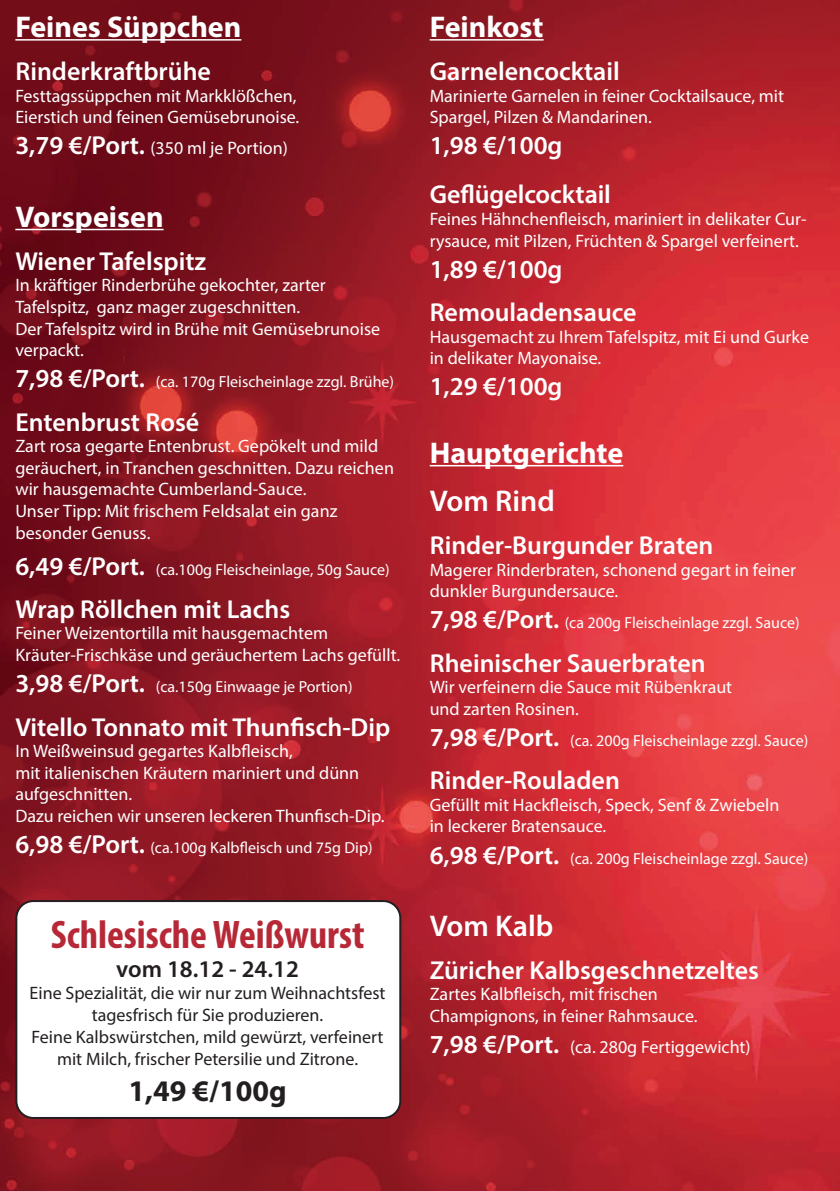
<style>
.page{position:relative;width:840px;height:1191px;background:#fff}
.page>*{position:absolute;margin:0;border:0;box-sizing:border-box;transform-origin:0 0}
.t1{font:700 condensed 40px "Myriad Pro";color:#b72837}
.t2{font:700 30px "Myriad Pro";color:#fff}
.t3{font:600 30px "Myriad Pro";color:#fff}
.t4{font:700 30px "Myriad Pro";color:#231f20}
.t5{font:600 26px/48.8px "Myriad Pro";color:#fff}
.t6{font:600 24px "Myriad Pro";color:#231f20}
.t7{font:18px/21.6px "Myriad Pro";color:#fff}
.t8{font:18px/22px "Myriad Pro";color:#231f20;text-align:center}
.t9{font:16px "Myriad Pro";color:#fff}
.s1{font-weight:600;font-size:26px}
</style>
<div class="page">
<img style="left:0;top:0;width:839px;height:1191px">
<hr style="left:15px;top:39px;width:226px;height:2px;background:#fff">
<hr style="left:15px;top:229px;width:148px;height:1px;background:#fff">
<hr style="left:429px;top:39px;width:114px;height:2px;background:#fff">
<hr style="left:429px;top:465px;width:194px;height:1px;background:#fff">
<div style="left:16px;top:901px;width:384px;height:217px;background:#fff;border-radius:17px"></div>
<div style="left:15px;top:900px;width:386px;height:219px;border:2px solid #231f20;border-radius:17px"></div>
<h2 class="t2" style="left:15px;top:7px;width:227px">Feines Süppchen</h2>
<h3 class="t5" style="left:15px;top:46px;width:197px">Rinderkraftbrühe</h3>
<p class="t7" style="left:15px;top:85px;width:285px">Festtagssüppchen mit Markklößchen,<br>Eierstich und feinen Gemüsebrunoise.</p>
<p class="t7" style="left:15px;top:137px;width:274px"><span class="s1">3,79 €/Port.</span> (350 ml je Portion)</p>
<h2 class="t2" style="left:15px;top:197px;width:150px">Vorspeisen</h2>
<h3 class="t5" style="left:15px;top:236px;width:192px">Wiener Tafelspitz</h3>
<p class="t7" style="left:15px;top:274px;width:366px">In kräftiger Rinderbrühe gekochter, zarter Tafelspitz, ganz mager zugeschnitten.<br>Der Tafelspitz wird in Brühe mit Gemüsebrunoise verpackt.</p>
<p class="t9" style="left:15px;top:372px;width:380px"><span class="s1">7,98 €/Port.</span> (ca. 170g Fleischeinlage zzgl. Brühe)</p>
<h3 class="t5" style="left:15px;top:397px;width:185px">Entenbrust Rosé</h3>
<p class="t7" style="left:15px;top:435px;width:380px">Zart rosa gegarte Entenbrust. Gepökelt und mild geräuchert, in Tranchen geschnitten. Dazu reichen wir hausgemachte Cumberland-Sauce.<br>Unser Tipp: Mit frischem Feldsalat ein ganz besonder Genuss.</p>
<p class="t9" style="left:15px;top:559px;width:375px"><span class="s1">6,49 €/Port.</span> (ca.100g Fleischeinlage, 50g Sauce)</p>
<h3 class="t5" style="left:15px;top:584px;width:276px">Wrap Röllchen mit Lachs</h3>
<p class="t7" style="left:15px;top:622px;width:386px">Feiner Weizentortilla mit hausgemachtem<br>Kräuter-Frischkäse und geräuchertem Lachs gefüllt.</p>
<p class="t9" style="left:15px;top:677px;width:338px"><span class="s1">3,98 €/Port.</span> (ca.150g Einwaage je Portion)</p>
<h3 class="t5" style="left:15px;top:701px;width:376px">Vitello Tonnato mit Thunfisch-Dip</h3>
<p class="t7" style="left:15px;top:740px;width:370px">In Weißweinsud gegartes Kalbfleisch,<br>mit italienischen Kräutern mariniert und dünn aufgeschnitten.<br>Dazu reichen wir unseren leckeren Thunfisch-Dip.</p>
<p class="t9" style="left:15px;top:838px;width:358px"><span class="s1">6,98 €/Port.</span> (ca.100g Kalbfleisch und 75g Dip)</p>
<h1 class="t1" style="left:51px;top:909px;width:315px">Schlesische Weißwurst</h1>
<h3 class="t6" style="left:116px;top:953px;width:184px">vom 18.12 - 24.12</h3>
<p class="t8" style="left:30px;top:981px;width:357px">Eine Spezialität, die wir nur zum Weihnachtsfest tagesfrisch für Sie produzieren.<br>Feine Kalbswürstchen, mild gewürzt, verfeinert mit Milch, frischer Petersilie und Zitrone.</p>
<h2 class="t4" style="left:128px;top:1071px;width:159px">1,49 €/100g</h2>
<h2 class="t2" style="left:429px;top:7px;width:115px">Feinkost</h2>
<h3 class="t5" style="left:429px;top:46px;width:191px">Garnelencocktail</h3>
<p class="t7" style="left:429px;top:85px;width:356px">Marinierte Garnelen in feiner Cocktailsauce, mit<br>Spargel, Pilzen &amp; Mandarinen.</p>
<h3 class="t5" style="left:429px;top:121px;width:182px">1,98 €/100g<br>Geflügelcocktail</h3>
<p class="t7" style="left:429px;top:208px;width:378px">Feines Hähnchenfleisch, mariniert in delikater Cur&shy;rysauce, mit Pilzen, Früchten &amp; Spargel verfeinert.</p>
<h3 class="t5" style="left:429px;top:247px;width:208px;line-height:43.2px">1,89 €/100g<br>Remouladensauce</h3>
<p class="t7" style="left:429px;top:325px;width:380px">Hausgemacht zu Ihrem Tafelspitz, mit Ei und Gurke in delikater Mayonaise.</p>
<h3 class="t5" style="left:429px;top:362px;width:134px">1,29 €/100g</h3>
<h2 class="t2" style="left:429px;top:433px;width:195px">Hauptgerichte</h2>
<h2 class="t3" style="left:429px;top:481px;width:127px">Vom Rind</h2>
<h3 class="t5" style="left:429px;top:520px;width:285px">Rinder-Burgunder Braten</h3>
<p class="t7" style="left:429px;top:558px;width:368px">Magerer Rinderbraten, schonend gegart in feiner dunkler Burgundersauce.</p>
<p class="t9" style="left:429px;top:613px;width:371px"><span class="s1">7,98 €/Port.</span> (ca 200g Fleischeinlage zzgl. Sauce)</p>
<h3 class="t5" style="left:429px;top:638px;width:277px">Rheinischer Sauerbraten</h3>
<p class="t7" style="left:429px;top:676px;width:304px">Wir verfeinern die Sauce mit Rübenkraut und zarten Rosinen.</p>
<p class="t9" style="left:429px;top:730px;width:380px"><span class="s1">7,98 €/Port.</span> (ca. 200g Fleischeinlage zzgl. Sauce)</p>
<h3 class="t5" style="left:429px;top:755px;width:192px">Rinder-Rouladen</h3>
<p class="t7" style="left:429px;top:793px;width:351px">Gefüllt mit Hackfleisch, Speck, Senf &amp; Zwiebeln in leckerer Bratensauce.</p>
<p class="t9" style="left:429px;top:848px;width:380px"><span class="s1">6,98 €/Port.</span> (ca. 200g Fleischeinlage zzgl. Sauce)</p>
<h2 class="t3" style="left:429px;top:906px;width:125px">Vom Kalb</h2>
<h3 class="t5" style="left:429px;top:945px;width:330px">Züricher Kalbsgeschnetzeltes</h3>
<p class="t7" style="left:429px;top:983px;width:269px">Zartes Kalbfleisch, mit frischen<br>Champignons, in feiner Rahmsauce.</p>
<p class="t7" style="left:429px;top:1036px;width:322px"><span class="s1">7,98 €/Port.</span> (ca. 280g Fertiggewicht)</p>
</div>
